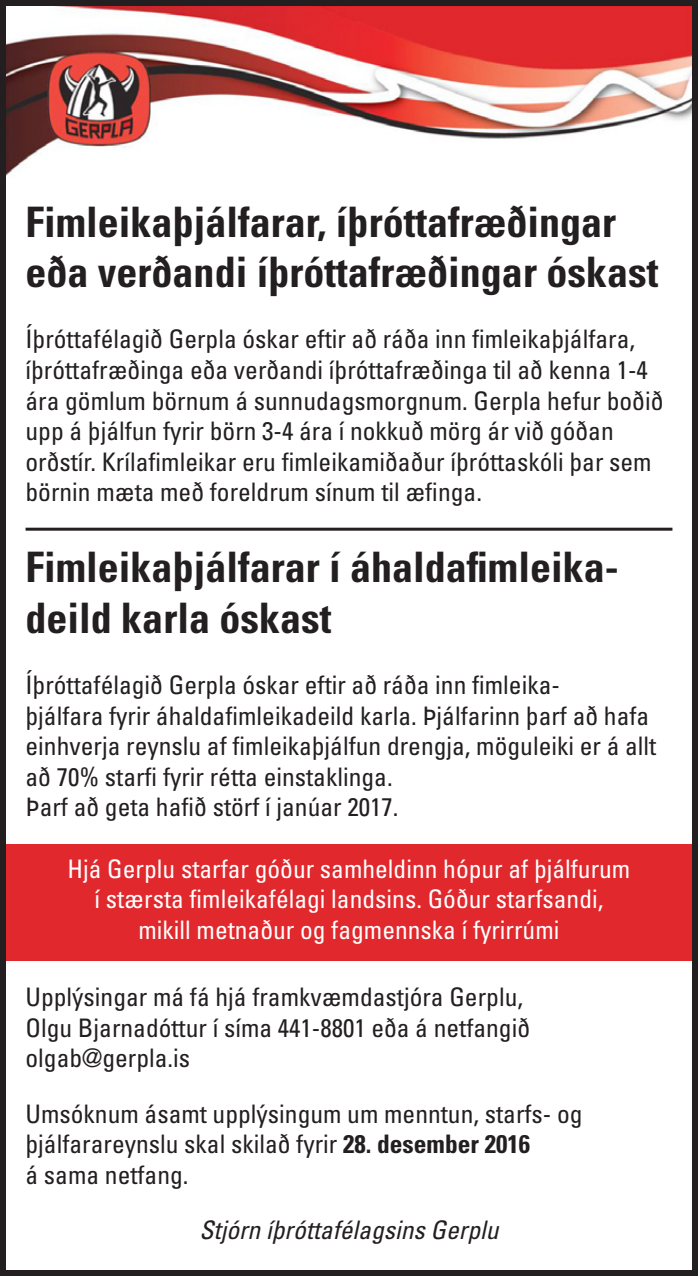
<style>
.page{position:relative;width:698px;height:1276px;background:#fff}
.page>*{position:absolute;margin:0;border:0;box-sizing:border-box;transform-origin:0 0}
.t1{font:700 condensed 42px/50.4px "Univers LT Std";color:#231f20}
.t2{font:condensed 25.5px/30.6px "Univers LT Std";color:#231f20}
.t3{font:condensed 25.5px/30.6px "Univers LT Std";color:#fff;text-align:center}
.t4{font:italic condensed 25.5px "Univers LT Std";color:#231f20}
.s1{font-weight:700}
</style>
<div class="page">
<div style="left:0;top:844px;width:697px;height:117px;background:#e1282d"></div>
<img style="left:7px;top:7px;width:683px;height:168px">
<hr style="left:26px;top:528px;width:646px;height:3px;background:#231f20">
<div style="left:0;top:0;width:697px;height:1276px;border:6px solid #231f20"></div>
<h1 class="t1" style="left:26px;top:196px;width:634px">Fimleikaþjálfarar, íþróttafræðingar eða verðandi íþróttafræðingar óskast</h1>
<p class="t2" style="left:26px;top:324px;width:639px">Íþróttafélagið Gerpla óskar eftir að ráða inn fimleikaþjálfara, íþróttafræðinga eða verðandi íþróttafræðinga til að kenna 1-4 ára gömlum börnum á sunnudagsmorgnum. Gerpla hefur boðið upp á þjálfun fyrir börn 3-4 ára í nokkuð mörg ár við góðan orðstír. Krílafimleikar eru fimleikamiðaður íþróttaskóli þar sem börnin mæta með foreldrum sínum til æfinga.</p>
<h1 class="t1" style="left:26px;top:542px;width:594px">Fimleikaþjálfarar í áhaldafimleika&shy;deild karla óskast</h1>
<p class="t2" style="left:26px;top:669px;width:632px">Íþróttafélagið Gerpla óskar eftir að ráða inn fimleika-<br>þjálfara fyrir áhaldafimleikadeild karla. Þjálfarinn þarf að hafa einhverja reynslu af fimleikaþjálfun drengja, möguleiki er á allt að 70% starfi fyrir rétta einstaklinga.<br>Þarf að geta hafið störf í janúar 2017.</p>
<p class="t3" style="left:68px;top:853px;width:564px">Hjá Gerplu starfar góður samheldinn hópur af þjálfurum í stærsta fimleikafélagi landsins. Góður starfsandi, mikill metnaður og fagmennska í fyrirrúmi</p>
<p class="t2" style="left:26px;top:981px;width:506px">Upplýsingar má fá hjá framkvæmdastjóra Gerplu,<br>Olgu Bjarnadóttur í síma 441-8801 eða á netfangið olgab@gerpla.is</p>
<p class="t2" style="left:26px;top:1098px;width:558px">Umsóknum ásamt upplýsingum um menntun, starfs- og þjálfarareynslu skal skilað fyrir <span class="s1">28. desember 2016<br></span>á sama netfang.</p>
<p class="t4" style="left:199px;top:1213px;width:300px">Stjórn íþróttafélagsins Gerplu</p>
</div>
